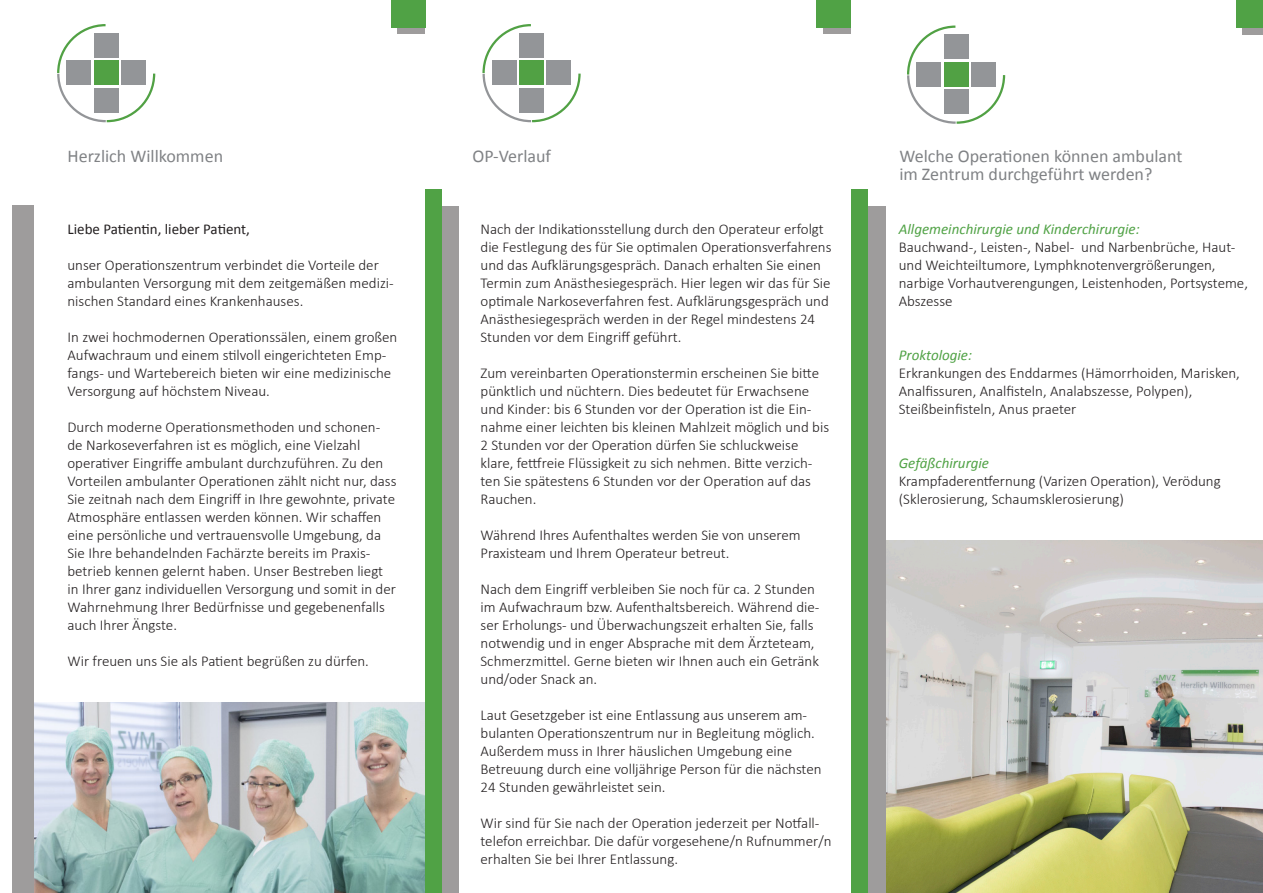
<style>
.page{position:relative;width:1263px;height:893px;background:#fff}
.page>*{position:absolute;margin:0;border:0;box-sizing:border-box;transform-origin:0 0}
.t1{font:18px/18px "Calibri";color:#808285}
.t2{font:300 15px/18px "Calibri";color:#231f20}
.t3{font:italic 15px "Calibri";color:#50a245}
.t4{font:15px "Calibri";color:#231f20}
</style>
<div class="page">
<img style="left:34px;top:702px;width:391px;height:191px">
<svg style="left:482px;top:24px;width:99px;height:99px"></svg>
<svg style="left:823px;top:27px;width:27px;height:7px"></svg>
<div style="left:816px;top:0;width:34px;height:27px;background:#50a245"></div>
<svg style="left:57px;top:24px;width:99px;height:99px"></svg>
<svg style="left:398px;top:27px;width:27px;height:7px"></svg>
<div style="left:391px;top:0;width:34px;height:27px;background:#50a245"></div>
<div style="left:438px;top:206px;width:21px;height:687px;background:#9e9c9c"></div>
<div style="left:425px;top:189px;width:17px;height:704px;background:#50a245"></div>
<div style="left:13px;top:205px;width:21px;height:688px;background:#9e9c9c"></div>
<img style="left:885px;top:540px;width:378px;height:353px">
<svg style="left:907px;top:25px;width:99px;height:99px"></svg>
<div style="left:1243px;top:0;width:20px;height:34px;background:#9e9c9c"></div>
<div style="left:1236px;top:0;width:27px;height:28px;background:#50a245"></div>
<div style="left:864px;top:207px;width:21px;height:686px;background:#9e9c9c"></div>
<div style="left:851px;top:190px;width:17px;height:703px;background:#50a245"></div>
<p class="t1" style="left:68px;top:147px;width:157px">Herzlich Willkommen</p>
<p class="t4" style="left:68px;top:220px;width:184px">Liebe Patientin, lieber Patient,</p>
<p class="t2" style="left:68px;top:256px;width:328px">unser Operationszentrum verbindet die Vorteile der ambulanten Versorgung mit dem zeitgemäßen medizi&shy;nischen Standard eines Krankenhauses.</p>
<p class="t2" style="left:68px;top:328px;width:331px">In zwei hochmodernen Operationssälen, einem großen Aufwachraum und einem stilvoll eingerichteten Emp&shy;fangs- und Wartebereich bieten wir eine medizinische Versorgung auf höchstem Niveau.</p>
<p class="t2" style="left:68px;top:418px;width:331px">Durch moderne Operationsmethoden und schonen&shy;de Narkoseverfahren ist es möglich, eine Vielzahl operativer Eingriffe ambulant durchzuführen. Zu den Vorteilen ambulanter Operationen zählt nicht nur, dass Sie zeitnah nach dem Eingriff in Ihre gewohnte, private Atmosphäre entlassen werden können. Wir schaffen eine persönliche und vertrauensvolle Umgebung, da Sie Ihre behandelnden Fachärzte bereits im Praxis-</p>
<p class="t2" style="left:68px;top:562px;width:317px">betrieb kennen gelernt haben. Unser Bestreben liegt</p>
<p class="t2" style="left:68px;top:580px;width:330px">in Ihrer ganz individuellen Versorgung und somit in der<br>Wahrnehmung Ihrer Bedürfnisse und gegebenenfalls auch Ihrer Ängste.</p>
<p class="t2" style="left:68px;top:652px;width:303px">Wir freuen uns Sie als Patient begrüßen zu dürfen.</p>
<p class="t1" style="left:473px;top:147px;width:80px">OP-Verlauf</p>
<p class="t2" style="left:480px;top:220px;width:353px">Nach der Indikationsstellung durch den Operateur erfolgt die Festlegung des für Sie optimalen Operationsverfahrens und das Aufklärungsgespräch. Danach erhalten Sie einen Termin zum Anästhesiegespräch. Hier legen wir das für Sie optimale Narkoseverfahren fest. Aufklärungsgespräch und Anästhesiegespräch werden in der Regel mindestens 24<br>Stunden vor dem Eingriff geführt.</p>
<p class="t2" style="left:480px;top:364px;width:350px">Zum vereinbarten Operationstermin erscheinen Sie bitte pünktlich und nüchtern. Dies bedeutet für Erwachsene und Kinder: bis 6 Stunden vor der Operation ist die Ein&shy;nahme einer leichten bis kleinen Mahlzeit möglich und bis 2 Stunden vor der Operation dürfen Sie schluckweise</p>
<p class="t2" style="left:480px;top:454px;width:333px;text-align:justify">klare, fettfreie Flüssigkeit zu sich nehmen. Bitte verzich&shy;ten Sie spätestens 6 Stunden vor der Operation auf das Rauchen.</p>
<p class="t2" style="left:480px;top:526px;width:322px">Während Ihres Aufenthaltes werden Sie von unserem<br>Praxisteam und Ihrem Operateur betreut.</p>
<p class="t2" style="left:480px;top:580px;width:340px">Nach dem Eingriff verbleiben Sie noch für ca. 2 Stunden im Aufwachraum bzw. Aufenthaltsbereich. Während die&shy;ser Erholungs- und Überwachungszeit erhalten Sie, falls notwendig und in enger Absprache mit dem Ärzteteam, Schmerzmittel. Gerne bieten wir Ihnen auch ein Getränk und/oder Snack an.</p>
<p class="t2" style="left:480px;top:706px;width:336px">Laut Gesetzgeber ist eine Entlassung aus unserem am&shy;bulanten Operationszentrum nur in Begleitung möglich.<br>Außerdem muss in Ihrer häuslichen Umgebung eine</p>
<p class="t2" style="left:480px;top:760px;width:343px">Betreuung durch eine volljährige Person für die nächsten<br>24 Stunden gewährleistet sein.</p>
<p class="t2" style="left:480px;top:814px;width:340px">Wir sind für Sie nach der Operation jederzeit per Notfall-</p>
<p class="t2" style="left:480px;top:832px;width:353px">telefon erreichbar. Die dafür vorgesehene/n Rufnummer/n erhalten Sie bei Ihrer Entlassung.</p>
<p class="t1" style="left:899px;top:147px;width:285px">Welche Operationen können ambulant im Zentrum durchgeführt werden?</p>
<p class="t3" style="left:899px;top:219px;width:242px">Allgemeinchirurgie und Kinderchirurgie:</p>
<p class="t2" style="left:899px;top:238px;width:338px">Bauchwand-, Leisten-, Nabel- und Narbenbrüche, Haut&shy;und Weichteiltumore, Lymphknotenvergrößerungen,</p>
<p class="t2" style="left:899px;top:274px;width:351px">narbige Vorhautverengungen, Leistenhoden, Portsysteme,<br>Abszesse</p>
<p class="t3" style="left:899px;top:345px;width:75px">Proktologie:</p>
<p class="t2" style="left:899px;top:364px;width:343px">Erkrankungen des Enddarmes (Hämorrhoiden, Marisken,<br>Analfissuren, Analfisteln, Analabszesse, Polypen),</p>
<p class="t2" style="left:899px;top:400px;width:179px">Steißbeinfisteln, Anus praeter</p>
<p class="t3" style="left:899px;top:453px;width:92px">Gefäßchirurgie</p>
<p class="t2" style="left:899px;top:472px;width:323px">Krampfaderentfernung (Varizen Operation), Verödung (Sklerosierung, Schaumsklerosierung)</p>
</div>
